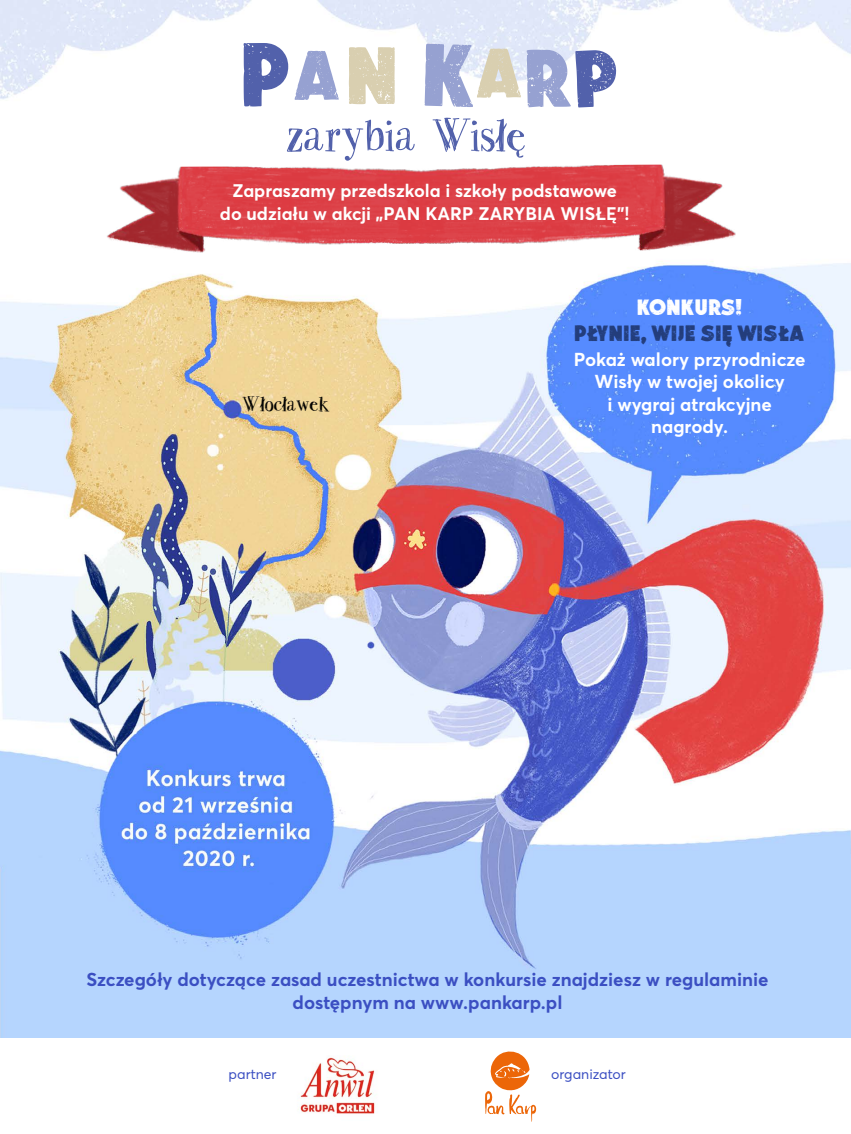
<style>
.page{position:relative;width:851px;height:1134px;background:#fff}
.page>*{position:absolute;margin:0;border:0;box-sizing:border-box;transform-origin:0 0}
.t1{font:22.3px "LITOPRINT";letter-spacing:.025em;color:#233d7b}
.t2{font:22.3px "LITOPRINT";letter-spacing:.025em;color:#fff}
.t3{font:20px "Two Fingers Bodoni";color:#000}
.t4{font:700 18.5px/22.3px "Averta";color:#3b4fc2;text-align:center}
.t5{font:700 18.5px/22.3px "Averta";color:#fff;text-align:center}
.t6{font:700 18px/23px "Averta";color:#fff;text-align:center}
.t7{font:14px "Averta";color:#3b4fc2}
</style>
<div class="page">
<img style="left:0;top:0;width:850px;height:1037px">
<img style="left:300px;top:1057px;width:75px;height:57px">
<svg style="left:485px;top:1051px;width:52px;height:71px"></svg>
<img style="left:105px;top:164px;width:645px;height:104px">
<svg style="left:286px;top:120px;width:129px;height:41px"></svg>
<svg style="left:432px;top:118px;width:92px;height:40px"></svg>
<svg style="left:243px;top:43px;width:45px;height:64px"></svg>
<svg style="left:294px;top:51px;width:45px;height:49px"></svg>
<svg style="left:349px;top:47px;width:45px;height:57px;background:#ded5bb"></svg>
<svg style="left:424px;top:44px;width:192px;height:63px"></svg>
<p class="t6" style="left:220px;top:179px;width:411px">Zapraszamy przedszkola i szkoły podstawowe do udziału w akcji „PAN KARP ZARYBIA WISŁĘ”!</p>
<p class="t3" style="left:242px;top:389px;width:89px">Włocławek</p>
<p class="t2" style="left:637px;top:289px;width:106px">KONKURS!</p>
<p class="t1" style="left:574px;top:316px;width:231px">PŁYNIE, WIJE SIĘ WISŁA</p>
<p class="t5" style="left:573px;top:348px;width:233px">Pokaż walory przyrodnicze<br>Wisły w twojej okolicy<br>i wygraj atrakcyjne nagrody.</p>
<p class="t4" style="left:86px;top:968px;width:683px">Szczegóły dotyczące zasad uczestnictwa w konkursie znajdziesz w regulaminie dostępnym na www.pankarp.pl</p>
<p class="t7" style="left:228px;top:1065px;width:50px">partner</p>
<p class="t7" style="left:551px;top:1065px;width:76px">organizator</p>
</div>
